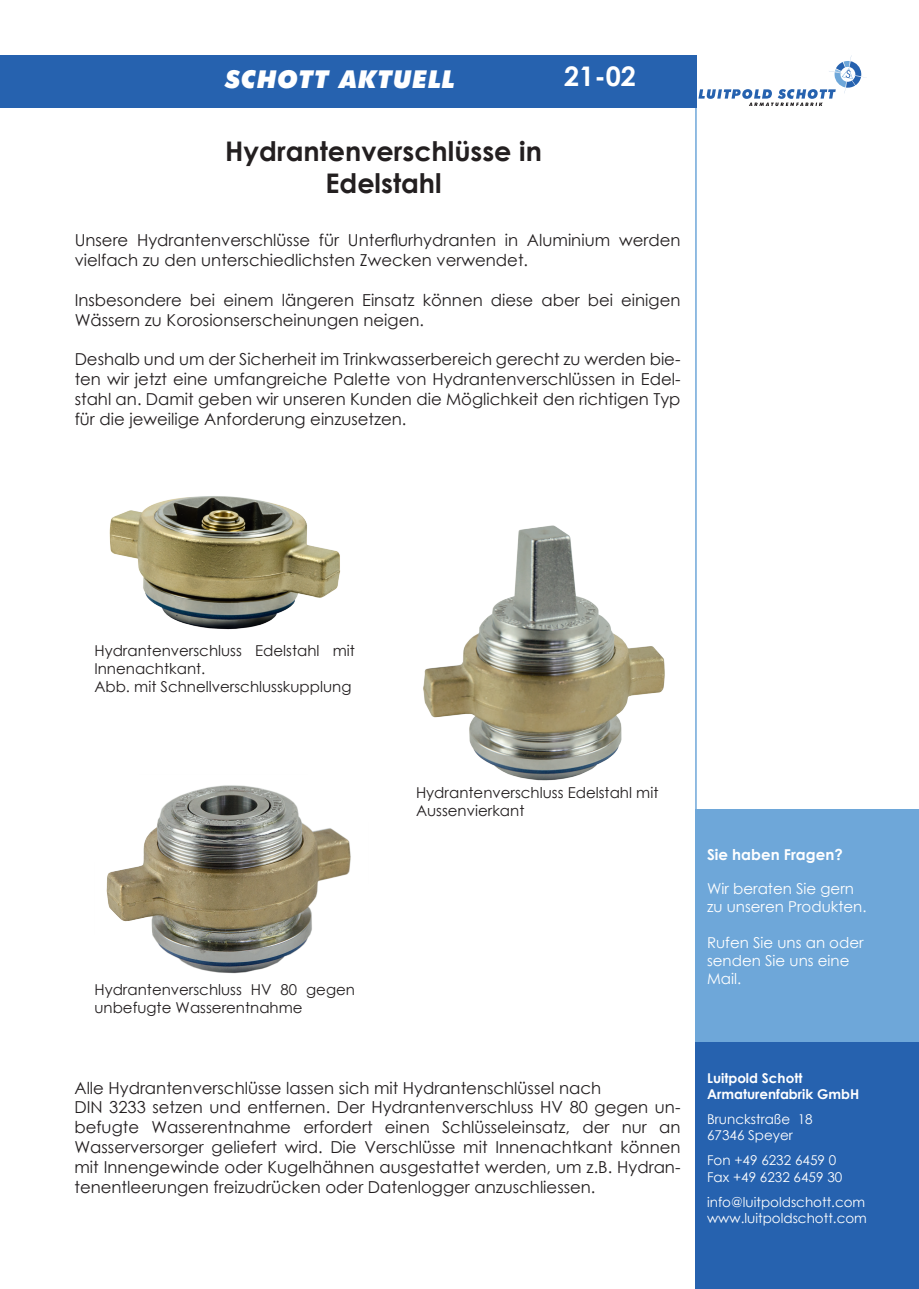
<style>
.page{position:relative;width:919px;height:1289px;background:#fff}
.page>*{position:absolute;margin:0;border:0;box-sizing:border-box;transform-origin:0 0}
.t1{font:700 27px/32.4px "Century Gothic";color:#231f20;text-align:center}
.t2{font:italic 800 27px "Tw Cen MT Std";color:#fff}
.t3{font:700 27px "Century Gothic";color:#fff}
.t4{font:16.5px/19.8px "Century Gothic";color:#231f20}
.t5{font:15px/18px "Century Gothic";color:#231f20}
.t6{font:15px/18px "Century Gothic";color:#fff}
.t7{font:700 15px "Century Gothic";color:#fff}
.t8{font:13.5px/16.2px "Century Gothic";color:#fff}
.t9{font:700 13.5px/16.2px "Century Gothic";color:#fff}
</style>
<div class="page">
<hr style="left:695px;top:55px;width:1px;height:1233px;background:#6ea7d9">
<svg style="left:698px;top:55px;width:168px;height:51px"></svg>
<div style="left:695px;top:809px;width:223px;height:234px;background:#6ea7d9"></div>
<div style="left:695px;top:1042px;width:223px;height:246px;background:#2662af"></div>
<div style="left:0;top:55px;width:696px;height:52px;background:#2662af"></div>
<img style="left:106px;top:785px;width:245px;height:189px">
<img style="left:423px;top:525px;width:242px;height:256px">
<img style="left:109px;top:496px;width:232px;height:134px">
<h1 class="t2" style="left:224px;top:63px;width:232px">SCHOTT AKTUELL</h1>
<h1 class="t3" style="left:564px;top:56px;width:73px">21-02</h1>
<h1 class="t1" style="left:225px;top:133px;width:318px">Hydrantenverschlüsse in<br>Edelstahl</h1>
<p class="t4" style="left:75px;top:230px;width:607px">Unsere Hydrantenverschlüsse für Unterflurhydranten in Aluminium werden vielfach zu den unterschiedlichsten Zwecken verwendet.</p>
<p class="t4" style="left:75px;top:290px;width:607px">Insbesondere bei einem längeren Einsatz können diese aber bei einigen<br>Wässern zu Korosionserscheinungen neigen.</p>
<p class="t4" style="left:75px;top:349px;width:607px;text-align:justify">Deshalb und um der Sicherheit im Trinkwasserbereich gerecht zu werden bie&shy;ten wir jetzt eine umfangreiche Palette von Hydrantenverschlüssen in Edel&shy;stahl an. Damit geben wir unseren Kunden die Möglichkeit den richtigen Typ für die jeweilige Anforderung einzusetzen.</p>
<p class="t5" style="left:94px;top:641px;width:262px">Hydrantenverschluss Edelstahl mit<br>Innenachtkant.<br>Abb. mit Schnellverschlusskupplung</p>
<p class="t5" style="left:416px;top:783px;width:244px">Hydrantenverschluss Edelstahl mit<br>Aussenvierkant</p>
<p class="t5" style="left:94px;top:980px;width:262px">Hydrantenverschluss HV 80 gegen unbefugte Wasserentnahme</p>
<p class="t4" style="left:74px;top:1077px;width:607px">Alle Hydrantenverschlüsse lassen sich mit Hydrantenschlüssel nach<br>DIN 3233 setzen und entfernen. Der Hydrantenverschluss HV 80 gegen un&shy;befugte Wasserentnahme erfordert einen Schlüsseleinsatz, der nur an Wasserversorger geliefert wird. Die Verschlüsse mit Innenachtkant können mit Innengewinde oder Kugelhähnen ausgestattet werden, um z.B. Hydran&shy;tenentleerungen freizudrücken oder Datenlogger anzuschliessen.</p>
<p class="t7" style="left:707px;top:843px;width:137px">Sie haben Fragen?</p>
<p class="t6" style="left:707px;top:879px;width:161px">Wir beraten Sie gern zu unseren Produkten.</p>
<p class="t6" style="left:707px;top:933px;width:158px">Rufen Sie uns an oder senden Sie uns eine<br>Mail.</p>
<p class="t9" style="left:707px;top:1068px;width:154px">Luitpold Schott<br>Armaturenfabrik GmbH</p>
<p class="t8" style="left:707px;top:1110px;width:107px">Brunckstraße 18<br>67346 Speyer</p>
<p class="t8" style="left:707px;top:1152px;width:137px">Fon +49 6232 6459 0<br>Fax +49 6232 6459 30</p>
<p class="t8" style="left:707px;top:1193px;width:161px">info@luitpoldschott.com www.luitpoldschott.com</p>
</div>
